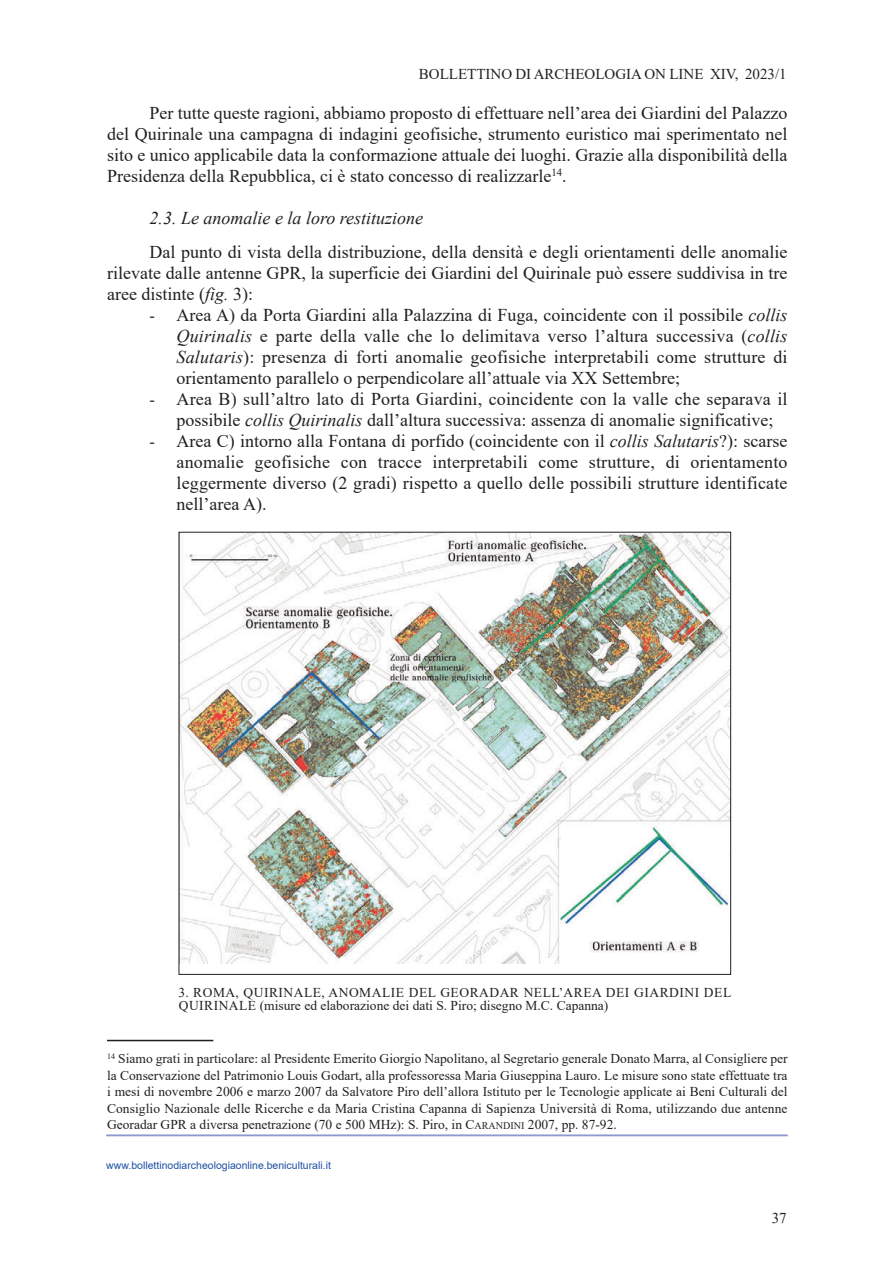
<style>
.page{position:relative;width:893px;height:1263px;background:#fff}
.page>*{position:absolute;margin:0;border:0;box-sizing:border-box;transform-origin:0 0}
.t1{font:18px/21px "Times New Roman";color:#231f20;text-align:justify}
.t2{font:italic 18px "Times New Roman";color:#231f20}
.t3{font:15px "Times New Roman";color:#231f20}
.t4{font:13.5px/16.5px "Times New Roman";color:#231f20;text-align:justify}
.t5{font:13.5px/13.5px "Times New Roman";letter-spacing:.035em;color:#231f20}
.t6{font:10.5px "Arial";color:#1e51a3}
.s1{font-style:italic}
.s2{font-size:16.5px}
.s3{font-size:10.2px}
</style>
<div class="page">
<hr style="left:106px;top:1135px;width:682px;height:1px;background:#8e99cd">
<hr style="left:107px;top:1040px;width:106px;height:1px;background:#231f20">
<img style="left:181px;top:534px;width:548px;height:430px">
<p class="t3" style="left:419px;top:65px;width:369px">BOLLETTINO DI ARCHEOLOGIA ON LINE XIV, 2023/1</p>
<p class="t1" style="left:107px;top:102px;width:682px;text-indent:43px">Per tutte queste ragioni, abbiamo proposto di effettuare nell’area dei Giardini del Palazzo del Quirinale una campagna di indagini geofisiche, strumento euristico mai sperimentato nel sito e unico applicabile data la conformazione attuale dei luoghi. Grazie alla disponibilità della Presidenza della Repubblica, ci è stato concesso di realizzarle<sup>14</sup>.</p>
<p class="t2" style="left:150px;top:208px;width:275px">2.3. Le anomalie e la loro restituzione</p>
<p class="t1" style="left:107px;top:241px;width:682px;text-indent:43px">Dal punto di vista della distribuzione, della densità e degli orientamenti delle anomalie rilevate dalle antenne GPR, la superficie dei Giardini del Quirinale può essere suddivisa in tre aree distinte (<span class="s1">fig.</span> 3):</p>
<p class="t1" style="left:177px;top:304px;width:612px;text-indent:-27px"><span class="s2">-</span> Area A) da Porta Giardini alla Palazzina di Fuga, coincidente con il possibile <span class="s1">collis Quirinalis</span> e parte della valle che lo delimitava verso l’altura successiva (<span class="s1">collis Salutaris</span>): presenza di forti anomalie geofisiche interpretabili come strutture di orientamento parallelo o perpendicolare all’attuale via XX Settembre;</p>
<p class="t1" style="left:177px;top:388px;width:612px;text-indent:-27px"><span class="s2">-</span> Area B) sull’altro lato di Porta Giardini, coincidente con la valle che separava il possibile <span class="s1">collis Quirinalis</span> dall’altura successiva: assenza di anomalie significative;</p>
<p class="t1" style="left:177px;top:430px;width:612px;text-indent:-27px"><span class="s2">-</span> Area C) intorno alla Fontana di porfido (coincidente con il <span class="s1">collis Salutaris</span>?): scarse anomalie geofisiche con tracce interpretabili come strutture, di orientamento leggermente diverso (2 gradi) rispetto a quello delle possibili strutture identificate nell’area A).</p>
<p class="t5" style="left:179px;top:985px;width:554px">3. ROMA, QUIRINALE, ANOMALIE DEL GEORADAR NELL’AREA DEI GIARDINI DEL<br>QUIRINALE (misure ed elaborazione dei dati S. Piro; disegno M.C. Capanna)</p>
<p class="t4" style="left:107px;top:1050px;width:682px"><sup>14</sup> Siamo grati in particolare: al Presidente Emerito Giorgio Napolitano, al Segretario generale Donato Marra, al Consigliere per la Conservazione del Patrimonio Louis Godart, alla professoressa Maria Giuseppina Lauro. Le misure sono state effettuate tra i mesi di novembre 2006 e marzo 2007 da Salvatore Piro dell’allora Istituto per le Tecnologie applicate ai Beni Culturali del Consiglio Nazionale delle Ricerche e da Maria Cristina Capanna di Sapienza Università di Roma, utilizzando due antenne Georadar GPR a diversa penetrazione (70 e 500 MHz): S. Piro, in C<span class="s3">ARANDINI</span> 2007, pp. 87-92.</p>
<p class="t6" style="left:106px;top:1159px;width:226px">www.bollettinodiarcheologiaonline.beniculturali.it</p>
<p class="t3" style="left:772px;top:1209px;width:16px">37</p>
</div>
